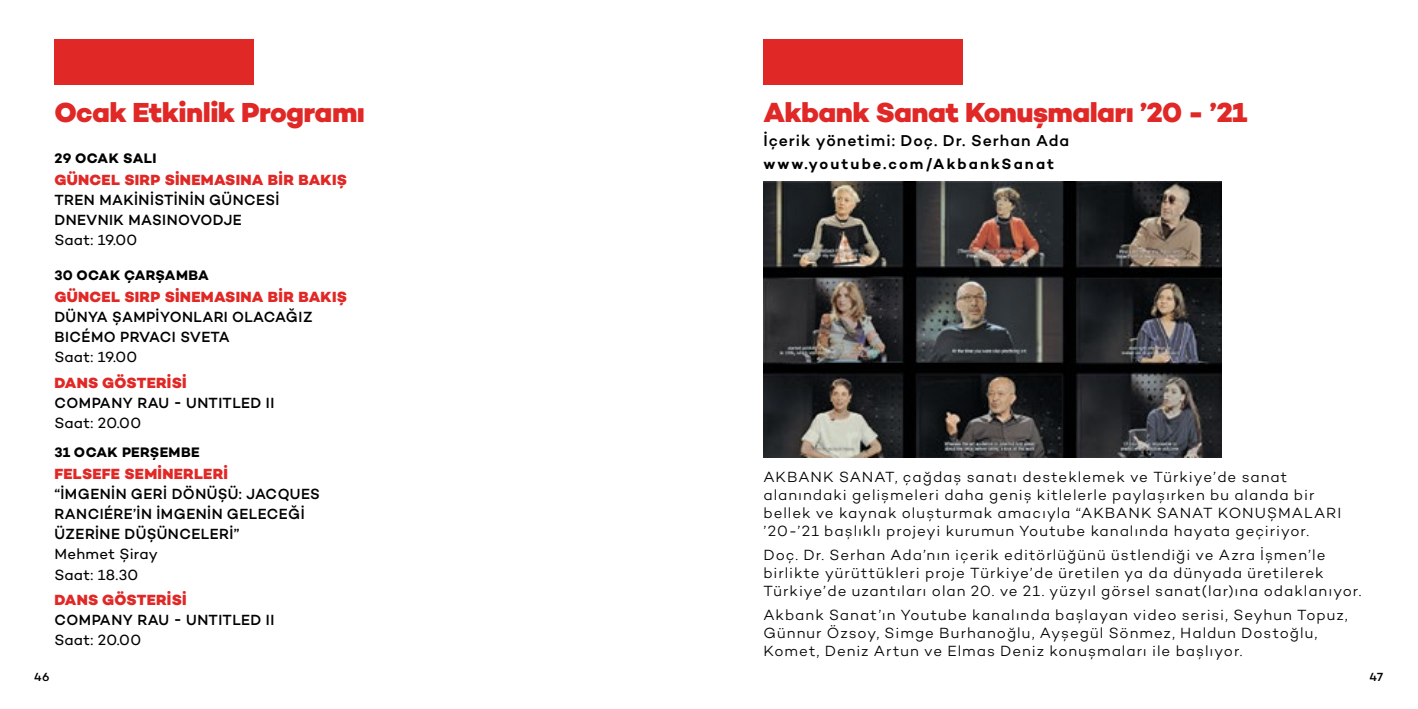
<style>
.page{position:relative;width:1418px;height:709px;background:#fff}
.page>*{position:absolute;margin:0;border:0;box-sizing:border-box;transform-origin:0 0}
.t1{font:800 28px "Campton";letter-spacing:-.02em;color:#e02826}
.t2{font:500 16px "Campton";letter-spacing:.06em;color:#000}
.t3{font:300 15px/18px "Campton";letter-spacing:.065em;color:#000}
.t4{font:500 15px/20px "Campton";letter-spacing:.03em;color:#000}
.t5{font:800 15px "Campton";letter-spacing:.02em;color:#e02826}
.t6{font:15px/20px "Campton";letter-spacing:.015em;color:#000}
.t7{font:600 15px "Campton";letter-spacing:.14em;color:#000}
.t8{font:700 14px "Campton";letter-spacing:.03em;color:#000}
.t9{font:500 12px "Campton";color:#000}
</style>
<div class="page">
<img style="left:763px;top:181px;width:458px;height:277px">
<div style="left:54px;top:39px;width:200px;height:46px;background:#e02826"></div>
<div style="left:763px;top:39px;width:200px;height:46px;background:#e02826"></div>
<h1 class="t1" style="left:54px;top:94px;width:312px">Ocak Etkinlik Programı</h1>
<p class="t8" style="left:54px;top:149px;width:103px">29 OCAK SALI</p>
<p class="t5" style="left:54px;top:171px;width:294px">GÜNCEL SIRP SİNEMASINA BİR BAKIŞ</p>
<p class="t4" style="left:54px;top:190px;width:226px">TREN MAKİNİSTİNİN GÜNCESİ<br>DNEVNIK MASINOVODJE</p>
<p class="t6" style="left:54px;top:230px;width:84px">Saat: 19.00</p>
<p class="t8" style="left:54px;top:266px;width:156px">30 OCAK ÇARŞAMBA</p>
<p class="t5" style="left:54px;top:288px;width:294px">GÜNCEL SIRP SİNEMASINA BİR BAKIŞ</p>
<p class="t4" style="left:54px;top:307px;width:259px">DÜNYA ŞAMPİYONLARI OLACAĞIZ<br>BICÉMO PRVACI SVETA</p>
<p class="t6" style="left:54px;top:347px;width:84px">Saat: 19.00</p>
<p class="t5" style="left:54px;top:373px;width:134px">DANS GÖSTERİSİ</p>
<p class="t4" style="left:54px;top:392px;width:221px">COMPANY RAU - UNTITLED II</p>
<p class="t6" style="left:54px;top:412px;width:88px">Saat: 20.00</p>
<p class="t8" style="left:54px;top:443px;width:147px">31 OCAK PERŞEMBE</p>
<p class="t5" style="left:54px;top:465px;width:175px">FELSEFE SEMİNERLERİ</p>
<p class="t4" style="left:54px;top:484px;width:267px">“İMGENİN GERİ DÖNÜŞÜ: JACQUES<br>RANCIÉRE’İN İMGENİN GELECEĞİ<br>ÜZERİNE DÜŞÜNCELERİ”</p>
<p class="t6" style="left:54px;top:544px;width:105px">Mehmet Şiray<br>Saat: 18.30</p>
<p class="t5" style="left:54px;top:590px;width:134px">DANS GÖSTERİSİ</p>
<p class="t4" style="left:54px;top:609px;width:221px">COMPANY RAU - UNTITLED II</p>
<p class="t6" style="left:54px;top:629px;width:88px">Saat: 20.00</p>
<h1 class="t1" style="left:763px;top:94px;width:485px">Akbank Sanat Konuşmaları ’20 - ’21</h1>
<p class="t2" style="left:763px;top:130px;width:307px">İçerik yönetimi: Doç. Dr. Serhan Ada</p>
<p class="t7" style="left:763px;top:154px;width:292px">www.youtube.com/AkbankSanat</p>
<p class="t3" style="left:763px;top:468px;width:579px">AKBANK SANAT, çağdaş sanatı desteklemek ve Türkiye’de sanat alanındaki gelişmeleri daha geniş kitlelerle paylaşırken bu alanda bir bellek ve kaynak oluşturmak amacıyla “AKBANK SANAT KONUŞMALARI ’20-’21 başlıklı projeyi kurumun Youtube kanalında hayata geçiriyor.</p>
<p class="t3" style="left:763px;top:545px;width:599px">Doç. Dr. Serhan Ada’nın içerik editörlüğünü üstlendiği ve Azra İşmen’le birlikte yürüttükleri proje Türkiye’de üretilen ya da dünyada üretilerek<br>Türkiye’de uzantıları olan 20. ve 21. yüzyıl görsel sanat(lar)ına odaklanıyor.</p>
<p class="t3" style="left:763px;top:605px;width:586px">Akbank Sanat’ın Youtube kanalında başlayan video serisi, Seyhun Topuz,<br>Günnur Özsoy, Simge Burhanoğlu, Ayşegül Sönmez, Haldun Dostoğlu,<br>Komet, Deniz Artun ve Elmas Deniz konuşmaları ile başlıyor.</p>
<p class="t9" style="left:34px;top:669px;width:17px">46</p>
<p class="t9" style="left:1369px;top:669px;width:15px">47</p>
</div>
